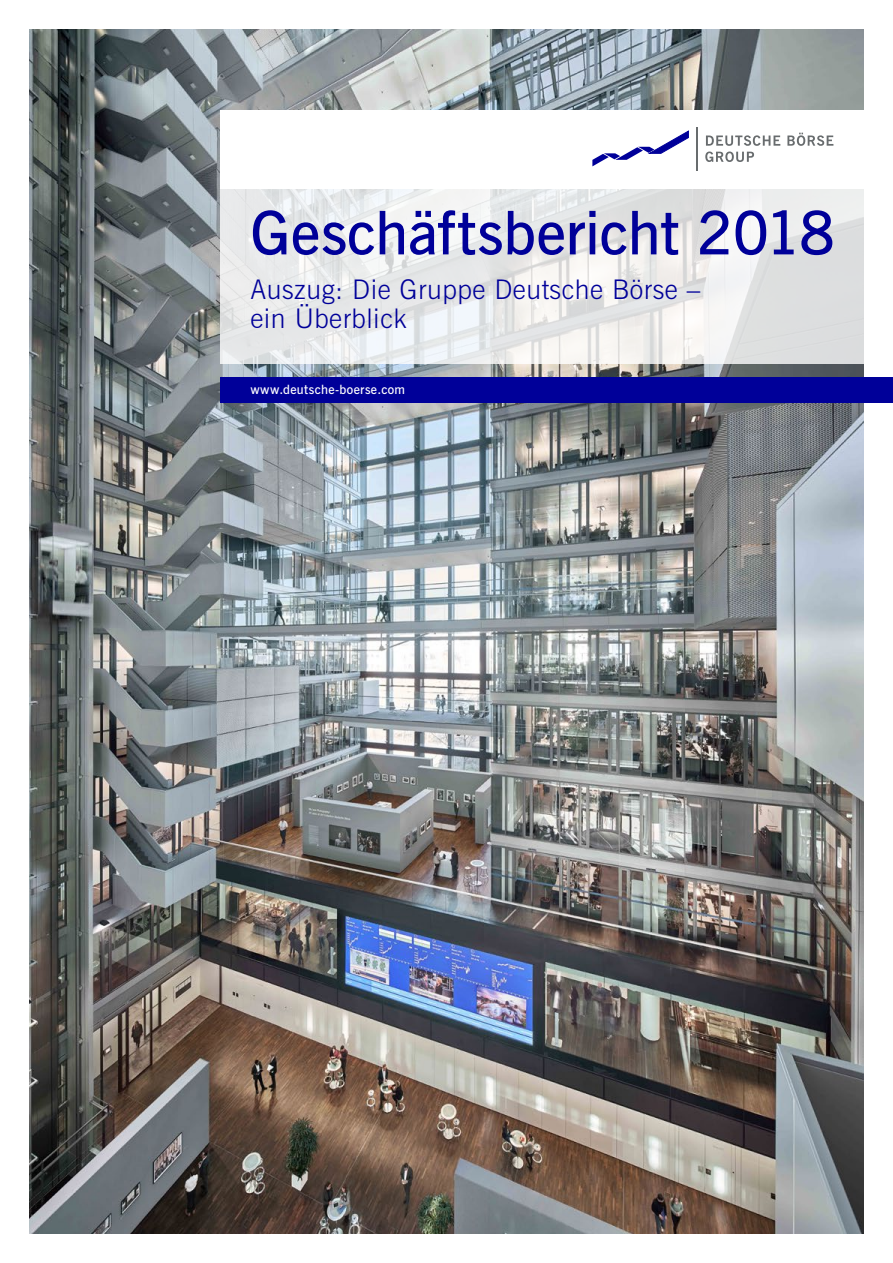
<style>
.page{position:relative;width:893px;height:1263px;background:#fff}
.page>*{position:absolute;margin:0;border:0;box-sizing:border-box;transform-origin:0 0}
.t1{font:60px "News Gothic Dm BT";letter-spacing:-.005em;color:#009}
.t2{font:27px/29.1px "News Gothic Lt BT";letter-spacing:.02em;color:#009}
.t3{font:12.75px "News Gothic Dm BT";letter-spacing:.03em;color:#fff}
.s1{font-family:"News Gothic BT";font-weight:300}
</style>
<div class="page">
<img style="left:30px;top:30px;width:833px;height:1203px">
<div style="left:221px;top:110px;width:672px;height:78px;background:#fff"></div>
<svg style="left:705px;top:152px;width:49px;height:10px"></svg>
<svg style="left:706px;top:135px;width:74px;height:11px"></svg>
<svg style="left:787px;top:133px;width:46px;height:13px"></svg>
<svg style="left:592px;top:130px;width:97px;height:36px"></svg>
<hr style="left:696px;top:127px;width:2px;height:44px;background:#686c6e">
<svg style="left:221px;top:188px;width:643px;height:176px"></svg>
<div style="left:221px;top:377px;width:672px;height:26px;background:#009"></div>
<h1 class="t1" style="left:250px;top:193px;width:586px">Geschäftsbericht 2018</h1>
<p class="t2" style="left:250px;top:275px;width:451px">Auszug: Die Gruppe Deutsche Börse <span class="s1">– e</span>i<span class="s1">n</span> Überblick</p>
<p class="t3" style="left:250px;top:381px;width:156px">www.deutsche-boerse.com</p>
</div>
